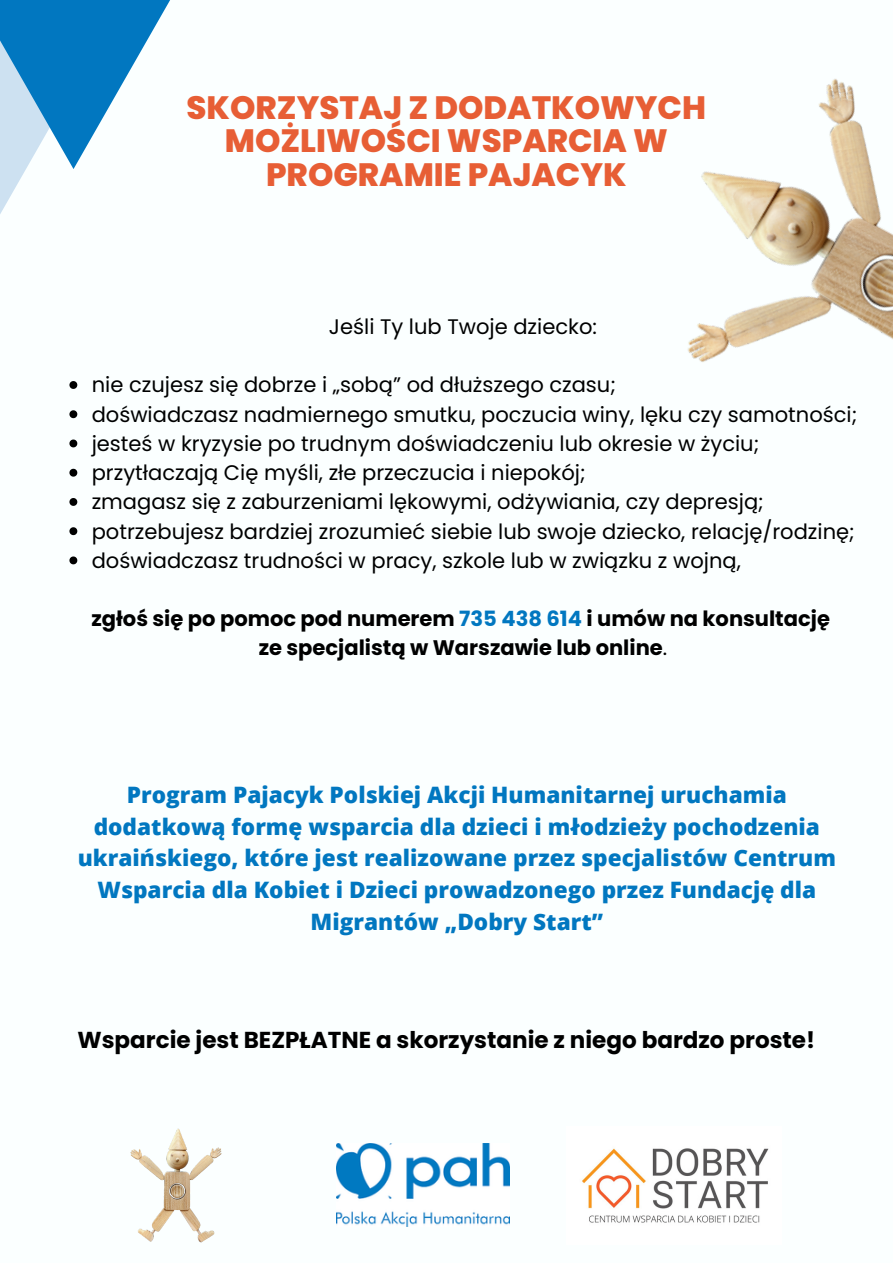
<style>
.page{position:relative;width:893px;height:1264px;background:#fff}
.page>*{position:absolute;margin:0;border:0;box-sizing:border-box;transform-origin:0 0}
.t1{font:800 32.25px/33.8px "Poppins";color:#e75e35;text-align:center}
.t2{font:700 23.1px "Poppins";color:#000}
.t3{font:800 22.65px/31.7px "Open Sans";color:#0177c0;text-align:center}
.t4{font:21px "Poppins";color:#000}
.t5{font:700 21px "Poppins";color:#000}
.s1{color:#0177c0}
.s2{font-weight:400}
</style>
<div class="page">
<div style="left:0;top:0;width:892px;height:1262px;background:#fbffff"></div>
<svg style="left:69px;top:381px;width:8px;height:8px"></svg>
<svg style="left:69px;top:410px;width:8px;height:8px"></svg>
<svg style="left:69px;top:439px;width:8px;height:8px"></svg>
<svg style="left:69px;top:469px;width:8px;height:7px"></svg>
<svg style="left:69px;top:498px;width:8px;height:8px"></svg>
<svg style="left:69px;top:527px;width:8px;height:8px"></svg>
<svg style="left:69px;top:556px;width:8px;height:8px"></svg>
<svg style="left:0;top:169px;width:26px;height:45px"></svg>
<svg style="left:0;top:0;width:170px;height:169px;fill:#0177c0"></svg>
<img style="left:336px;top:1143px;width:173px;height:83px">
<img style="left:582px;top:1148px;width:187px;height:75px">
<img style="left:688px;top:79px;width:204px;height:283px">
<img style="left:130px;top:1128px;width:92px;height:115px">
<p class="t1" style="left:187px;top:90px;width:521px">SKORZYSTAJ Z DODATKOWYCH<br>MOŻLIWOŚCI WSPARCIA W<br>PROGRAMIE PAJACYK</p>
<p class="t4" style="left:329px;top:312px;width:269px">Jeśli Ty lub Twoje dziecko:</p>
<p class="t4" style="left:92px;top:370px;width:525px">nie czujesz się dobrze i „sobą” od dłuższego czasu;</p>
<p class="t4" style="left:92px;top:399px;width:767px">doświadczasz nadmiernego smutku, poczucia winy, lęku czy samotności;</p>
<p class="t4" style="left:92px;top:429px;width:669px">jesteś w kryzysie po trudnym doświadczeniu lub okresie w życiu;</p>
<p class="t4" style="left:92px;top:458px;width:495px">przytłaczają Cię myśli, złe przeczucia i niepokój;</p>
<p class="t4" style="left:92px;top:487px;width:673px">zmagasz się z zaburzeniami lękowymi, odżywiania, czy depresją;</p>
<p class="t4" style="left:92px;top:516px;width:764px">potrzebujesz bardziej zrozumieć siebie lub swoje dziecko, relację/rodzinę;</p>
<p class="t4" style="left:92px;top:545px;width:650px">doświadczasz trudności w pracy, szkole lub w związku z wojną,</p>
<p class="t5" style="left:91px;top:604px;width:740px">zgłoś się po pomoc pod numerem <span class="s1">735 438 614</span> i umów na konsultację</p>
<p class="t5" style="left:259px;top:633px;width:410px">ze specjalistą w Warszawie lub online<span class="s2">.</span></p>
<p class="t3" style="left:78px;top:778px;width:759px">Program Pajacyk Polskiej Akcji Humanitarnej uruchamia dodatkową formę wsparcia dla dzieci i młodzieży pochodzenia ukraińskiego, które jest realizowane przez specjalistów Centrum Wsparcia dla Kobiet i Dzieci prowadzonego przez Fundację dla Migrantów „Dobry Start”</p>
<p class="t2" style="left:77px;top:1024px;width:739px">Wsparcie jest BEZPŁATNE a skorzystanie z niego bardzo proste!</p>
</div>
